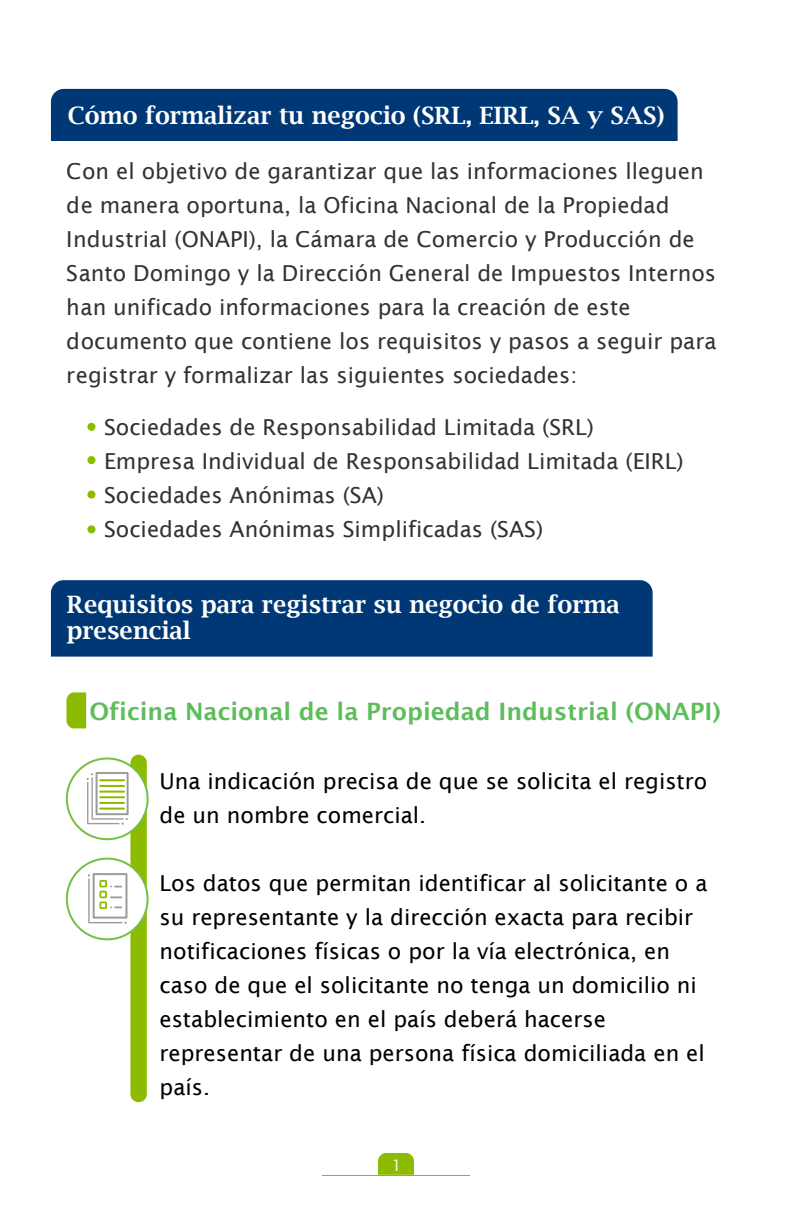
<style>
.page{position:relative;width:792px;height:1224px;background:#fff}
.page>*{position:absolute;margin:0;border:0;box-sizing:border-box;transform-origin:0 0}
.t1{font:600 24px/26px "Lucida Bright";color:#fff}
.t2{font:600 24px "Lucida Sans";color:rgb(76 182 73/.9)}
.t3{font:22px/34px "Lucida Sans";color:rgb(0 0 0/.9)}
.t4{font:22px/34px "Lucida Sans";color:#000}
.t5{font:16px "Lucida Sans";color:#fff}
</style>
<div class="page">
<svg style="left:66px;top:692px;width:20px;height:36px"></svg>
<svg style="left:378px;top:1153px;width:36px;height:22px"></svg>
<hr style="left:322px;top:1175px;width:148px;height:1px;background:#8dbb00">
<div style="left:51px;top:89px;width:627px;height:52px;background:#003876"></div>
<div style="left:51px;top:580px;width:602px;height:77px;background:#003876"></div>
<div style="left:130px;top:755px;width:17px;height:347px;background:#8dbb00;border-radius:8px"></div>
<div style="left:67px;top:758px;width:81px;height:81px;background:#fff;border-radius:50%"></div>
<div style="left:66px;top:757px;width:83px;height:83px;border:2px solid #76bf45;border-radius:50%"></div>
<div style="left:96px;top:772px;width:33px;height:43px;border:2px solid #9b9b9a"></div>
<svg style="left:87px;top:773px;width:41px;height:52px"></svg>
<div style="left:67px;top:859px;width:81px;height:80px;background:#fff;border-radius:50%"></div>
<div style="left:66px;top:858px;width:83px;height:82px;border:2px solid #76bf45;border-radius:50%"></div>
<div style="left:93px;top:873px;width:34px;height:46px;border:2px solid #9b9b9a"></div>
<svg style="left:88px;top:874px;width:39px;height:50px"></svg>
<div style="left:87px;top:423px;width:8px;height:8px;background:#8dbb00;border-radius:50%"></div>
<div style="left:87px;top:456px;width:8px;height:8px;background:#8dbb00;border-radius:50%"></div>
<div style="left:87px;top:490px;width:8px;height:9px;background:#8dbb00;border-radius:50%"></div>
<div style="left:87px;top:525px;width:8px;height:8px;background:#8dbb00;border-radius:50%"></div>
<p class="t1" style="left:68px;top:102px;width:598px">Cómo formalizar tu negocio (SRL, EIRL, SA y SAS)</p>
<p class="t3" style="left:67px;top:154px;width:651px">Con el objetivo de garantizar que las informaciones lleguen de manera oportuna, la Oficina Nacional de la Propiedad Industrial (ONAPI), la Cámara de Comercio y Producción de Santo Domingo y la Dirección General de Impuestos Internos han unificado informaciones para la creación de este documento que contiene los requisitos y pasos a seguir para registrar y formalizar las siguientes sociedades:</p>
<p class="t3" style="left:104px;top:410px;width:581px">Sociedades de Responsabilidad Limitada (SRL)<br>Empresa Individual de Responsabilidad Limitada (EIRL)<br>Sociedades Anónimas (SA)<br>Sociedades Anónimas Simplificadas (SAS)</p>
<p class="t1" style="left:67px;top:592px;width:555px">Requisitos para registrar su negocio de forma presencial</p>
<p class="t2" style="left:90px;top:698px;width:633px">Oficina Nacional de la Propiedad Industrial (ONAPI)</p>
<p class="t4" style="left:160px;top:765px;width:549px">Una indicación precisa de que se solicita el registro de un nombre comercial.</p>
<p class="t4" style="left:160px;top:867px;width:550px">Los datos que permitan identificar al solicitante o a su representante y la dirección exacta para recibir notificaciones físicas o por la vía electrónica, en caso de que el solicitante no tenga un domicilio ni establecimiento en el país deberá hacerse representar de una persona física domiciliada en el país.</p>
<p class="t5" style="left:392px;top:1156px;width:12px">1</p>
</div>
